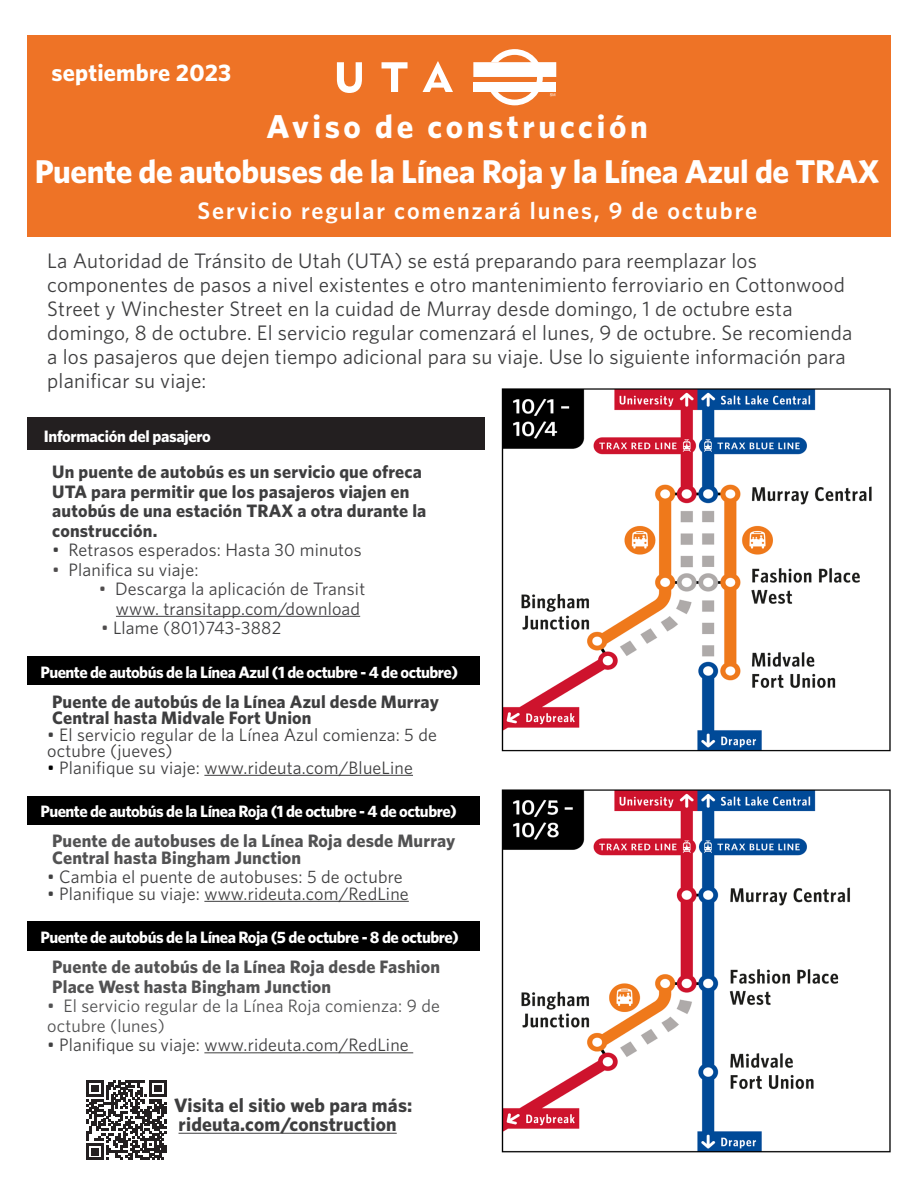
<style>
.page{position:relative;width:918px;height:1188px;background:#fff}
.page>*{position:absolute;margin:0;border:0;box-sizing:border-box;transform-origin:0 0}
.t1{font:700 33px/45px "Whitney";letter-spacing:-.01em;color:#fff;text-align:center}
.t2{font:600 24px "Whitney";letter-spacing:.08em;color:#fff}
.White_Text{font:700 24px "Whitney";letter-spacing:.01em;color:#fff}
.Bullet_Style_1{font:21px/24px "Whitney";letter-spacing:.01em;color:#3e3e3f}
.Bullet_Style_1-2{font:700 19.5px "Whitney";letter-spacing:.01em;color:#3e3e3f}
.Bullet_Style_1-3{font:700 18px/19.5px "Whitney";letter-spacing:.01em;color:#3e3e3f}
.Bullet_Style_1-4{font:18px "Whitney";letter-spacing:.01em;color:#3f3f40}
.Bullet_Style_1-5{font:700 18px/16.5px "Whitney";letter-spacing:.01em;color:#525253}
.Bullet_Style_1-6{font:18px/16.5px "Whitney";letter-spacing:.01em;color:#3e3e3f}
.Bullet_Style_1-7{font:18px "Whitney";letter-spacing:.01em;color:#414042}
.Bullet_Style_1-8{font:18px/19.5px "Whitney";letter-spacing:.01em;color:#525253}
.Heading_Bar_3{font:700 16.5px "Whitney";letter-spacing:-.03em;color:#fff}
.Heading_Bar_1{font:700 16.5px "Whitney";letter-spacing:-.02em;color:#fff}
.s1{color:#4f4c4d}
.s2{color:#000}
</style>
<div class="page">
<div style="left:27px;top:35px;width:864px;height:202px;background:#ee7326"></div>
<div style="left:27px;top:418px;width:457px;height:32px;background:#231f20"></div>
<hr style="left:116px;top:616px;width:244px;height:1px;background:#414042">
<div style="left:27px;top:657px;width:452px;height:28px;background:#000"></div>
<hr style="left:204px;top:775px;width:209px;height:1px;background:#3f3f40">
<div style="left:27px;top:796px;width:452px;height:28px;background:#000"></div>
<hr style="left:204px;top:901px;width:205px;height:1px;background:#3f3f40">
<div style="left:27px;top:921px;width:452px;height:29px;background:#000"></div>
<hr style="left:204px;top:1052px;width:209px;height:1px;background:#3f3f40">
<svg style="left:337px;top:62px;width:25px;height:31px"></svg>
<svg style="left:382px;top:62px;width:26px;height:30px"></svg>
<svg style="left:423px;top:61px;width:30px;height:31px"></svg>
<div style="left:473px;top:62px;width:83px;height:15px;background:#fff"></div>
<div style="left:473px;top:83px;width:83px;height:9px;background:#fff"></div>
<svg style="left:491px;top:49px;width:52px;height:56px"></svg>
<svg style="left:550px;top:93px;width:5px;height:3px"></svg>
<hr style="left:179px;top:1133px;width:218px;height:1px;background:#3e3e3f">
<svg style="left:86px;top:1080px;width:81px;height:80px"></svg>
<img style="left:501px;top:388px;width:390px;height:765px">
<p class="White_Text" style="left:51px;top:56px;width:181px">septiembre 2023</p>
<h1 class="t1" style="left:35px;top:103px;width:846px">Aviso de construcción<br>Puente de autobuses de la Línea Roja y la Línea Azul de TRAX</h1>
<p class="t2" style="left:198px;top:194px;width:561px">Servicio regular comenzará lunes, 9 de octubre</p>
<p class="Bullet_Style_1" style="left:47px;top:249px;width:711px">La Autoridad de Tránsito de Utah (UTA) se está preparando para reemplazar los</p>
<p class="Bullet_Style_1" style="left:47px;top:273px;width:807px">componentes de pasos a nivel existentes e otro mantenimiento ferroviario en Cottonwood Street y Winchester Street en la cuidad de Murray desde domingo, 1 de octubre esta domingo, 8 de octubre. El servicio regular comenzará el lunes, 9 de octubre. Se recomienda a los pasajeros que dejen tiempo adicional para su viaje. Use lo siguiente información para planificar su viaje:</p>
<p class="Heading_Bar_1" style="left:44px;top:425px;width:169px">Información del pasajero</p>
<p class="Bullet_Style_1-3" style="left:52px;top:462px;width:376px">Un puente de autobús es un servicio que ofreca UTA para permitir que los pasajeros viajen en autobús de una estación TRAX a otra durante la construcción.</p>
<p class="Bullet_Style_1-6" style="left:52px;top:541px;width:311px">• Retrasos esperados: Hasta 30 minutos</p>
<p class="Bullet_Style_1-6" style="left:52px;top:561px;width:148px"><span class="s1">•</span> Planifica su viaje:</p>
<p class="Bullet_Style_1-7" style="left:99px;top:577px;width:268px"><span class="s1">•</span> Descarga la aplicación de Transit</p>
<p class="Bullet_Style_1-7" style="left:116px;top:596px;width:246px">www. transitapp.com/download</p>
<p class="Bullet_Style_1-6" style="left:101px;top:619px;width:182px"><span class="s1">•</span> Llame (801)743-3882</p>
<p class="Heading_Bar_3" style="left:40px;top:661px;width:419px">Puente de autobús de la Línea Azul (1 de octubre - 4 de octubre)</p>
<p class="Bullet_Style_1-3" style="left:52px;top:693px;width:388px;line-height:16.5px">Puente de autobús de la Línea Azul desde Murray<br>Central hasta Midvale Fort Union</p>
<p class="Bullet_Style_1-6" style="left:47px;top:726px;width:391px">• El servicio regular de la Línea Azul comienza: 5 de octubre (jueves)</p>
<p class="Bullet_Style_1-4" style="left:47px;top:755px;width:367px"><span class="s2">•</span> Planifique su viaje: www.rideuta.com/BlueLine</p>
<p class="Heading_Bar_3" style="left:40px;top:800px;width:418px">Puente de autobús de la Línea Roja (1 de octubre - 4 de octubre)</p>
<p class="Bullet_Style_1-5" style="left:52px;top:832px;width:405px">Puente de autobuses de la Línea Roja desde Murray<br>Central hasta Bingham Junction</p>
<p class="Bullet_Style_1-4" style="left:47px;top:865px;width:357px">• Cambia el puente de autobuses: 5 de octubre</p>
<p class="Bullet_Style_1-4" style="left:47px;top:881px;width:363px">• Planifique su viaje: www.rideuta.com/RedLine</p>
<p class="Heading_Bar_3" style="left:40px;top:926px;width:420px">Puente de autobús de la Línea Roja (5 de octubre - 8 de octubre)</p>
<p class="Bullet_Style_1-5" style="left:52px;top:957px;width:389px;line-height:19.5px">Puente de autobús de la Línea Roja desde Fashion<br>Place West hasta Bingham Junction</p>
<p class="Bullet_Style_1-8" style="left:47px;top:996px;width:394px">• El servicio regular de la Línea Roja comienza: 9 de octubre (lunes)</p>
<p class="Bullet_Style_1-4" style="left:47px;top:1033px;width:363px">• Planifique su viaje: www.rideuta.com/RedLine</p>
<p class="Bullet_Style_1-2" style="left:174px;top:1092px;width:240px">Visita el sitio web para más:</p>
<p class="Bullet_Style_1-2" style="left:179px;top:1111px;width:220px">rideuta.com/construction</p>
</div>
